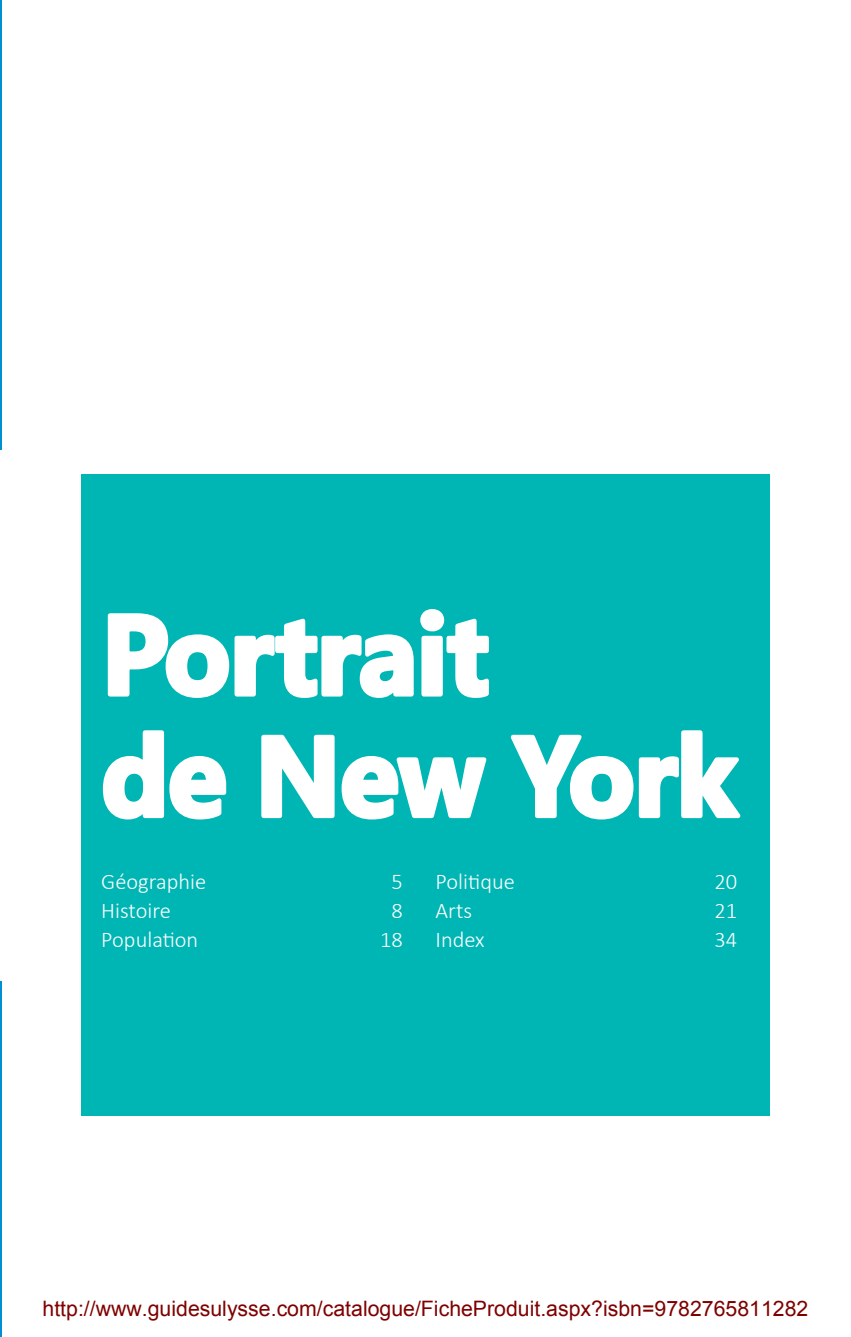
<style>
.page{position:relative;width:851px;height:1337px;background:#fff}
.page>*{position:absolute;margin:0;border:0;box-sizing:border-box;transform-origin:0 0}
.t1{font:700 112.5px/121.5px "Segoe UI";letter-spacing:-.01em;color:#fff}
.t2{font:300 22.5px "Calibri";color:#fff}
.t3{font:21.38px "Arial";color:#800000}
</style>
<div class="page">
<div style="left:81px;top:474px;width:689px;height:641px;background:#00b6b5"></div>
<svg style="left:107px;top:609px;width:382px;height:89px"></svg>
<svg style="left:102px;top:730px;width:125px;height:90px"></svg>
<svg style="left:261px;top:734px;width:226px;height:86px"></svg>
<svg style="left:510px;top:730px;width:231px;height:90px"></svg>
<hr style="left:0;top:0;width:2px;height:1336px;background:#008fd5">
<hr style="left:0;top:450px;width:2px;height:531px;background:#fff">
<h1 class="t1" style="left:101px;top:587px;width:637px">Portrait<br>de New York</h1>
<p class="t2" style="left:101px;top:867px;width:106px">Géographie</p>
<p class="t2" style="left:391px;top:867px;width:13px">5</p>
<p class="t2" style="left:101px;top:896px;width:71px">Histoire</p>
<p class="t2" style="left:391px;top:896px;width:13px">8</p>
<p class="t2" style="left:101px;top:925px;width:98px">Population</p>
<p class="t2" style="left:380px;top:925px;width:24px">18</p>
<p class="t2" style="left:435px;top:867px;width:81px">Politique</p>
<p class="t2" style="left:714px;top:867px;width:24px">20</p>
<p class="t2" style="left:435px;top:896px;width:38px">Arts</p>
<p class="t2" style="left:714px;top:896px;width:24px">21</p>
<p class="t2" style="left:435px;top:925px;width:51px">Index</p>
<p class="t2" style="left:714px;top:925px;width:24px">34</p>
<p class="t3" style="left:43px;top:1294px;width:767px">http://www.guidesulysse.com/catalogue/FicheProduit.aspx?isbn=9782765811282</p>
</div>
